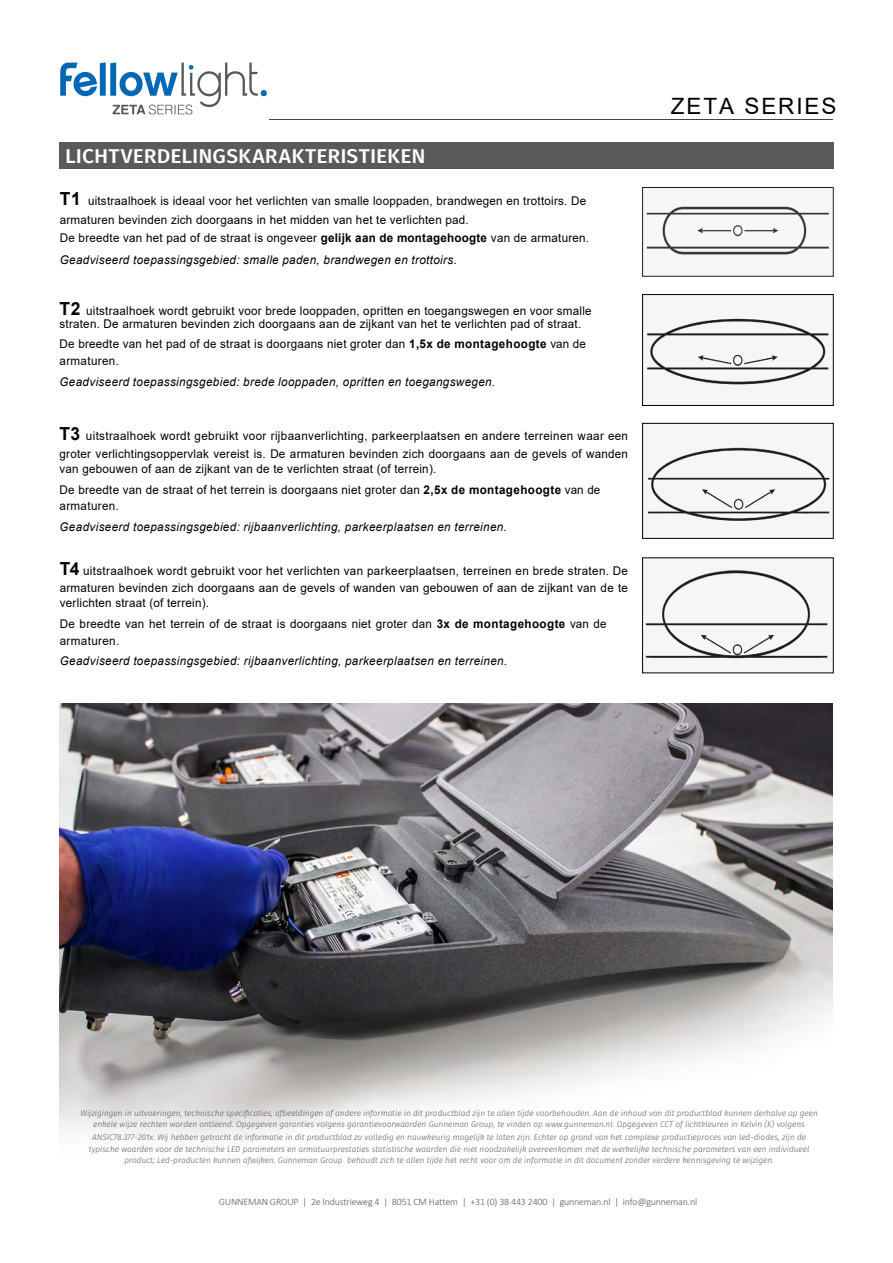
<style>
.page{position:relative;width:893px;height:1263px;background:#fff}
.page>*{position:absolute;margin:0;border:0;box-sizing:border-box;transform-origin:0 0}
.t1{font:22.5px "Arial";letter-spacing:.085em;color:#000}
.t2{font:500 19.95px "Fira Sans";letter-spacing:.005em;color:#fff;scale:1.05 1}
.t3{font:12px/17.5px "Arial";letter-spacing:.02em;color:#000}
.t4{font:italic 12px/22.4px "Arial";letter-spacing:.035em;color:#000}
.t5{font:300 9.9px "Calibri";letter-spacing:-.02em;color:#5a5a5d}
.t6{font:italic 300 8.25px/12px "Fira Sans";color:#5a5a59;text-align:center}
.s1{font-weight:700;font-size:18px}
.s2{font-style:normal}
.s3{font-weight:700;font-style:normal}
.s4{font-weight:700}
</style>
<div class="page">
<img style="left:60px;top:703px;width:773px;height:435px">
<img style="left:646px;top:206px;width:184px;height:49px">
<div style="left:642px;top:187px;width:191px;height:89px;border:1px solid #000"></div>
<img style="left:646px;top:318px;width:183px;height:67px">
<div style="left:642px;top:294px;width:191px;height:112px;border:1px solid #000"></div>
<div style="left:60px;top:142px;width:774px;height:27px;background:#5a5a59"></div>
<img style="left:647px;top:447px;width:183px;height:74px">
<div style="left:642px;top:423px;width:191px;height:115px;border:1px solid #000"></div>
<img style="left:645px;top:570px;width:183px;height:89px">
<hr style="left:269px;top:119px;width:564px;height:1px;background:#434342">
<img style="left:60px;top:62px;width:207px;height:52px">
<h2 class="t2" style="left:65px;top:142px;width:345px">LICHTVERDELINGSKARAKTERISTIEKEN</h2>
<p class="t3" style="left:60px;top:190px;width:528px;line-height:19.8px"><span class="s1">T1</span> uitstraalhoek is ideaal voor het verlichten van smalle looppaden, brandwegen en trottoirs. De armaturen bevinden zich doorgaans in het midden van het te verlichten pad.</p>
<p class="t4" style="left:60px;top:226px;width:531px"><span class="s2">De breedte van het pad of de straat is ongeveer</span> <span class="s3">gelijk aan de montagehoogte</span> <span class="s2">van de armaturen.<br></span>Geadviseerd toepassingsgebied: smalle paden, brandwegen en trottoirs.</p>
<p class="t3" style="left:60px;top:304px;width:534px;line-height:12.9px"><span class="s1">T2</span> uitstraalhoek wordt gebruikt voor brede looppaden, opritten en toegangswegen en voor smalle straten. De armaturen bevinden zich doorgaans aan de zijkant van het te verlichten pad of straat.</p>
<p class="t3" style="left:60px;top:336px;width:528px;line-height:16.5px">De breedte van het pad of de straat is doorgaans niet groter dan <span class="s4">1,5x de montagehoogte</span> van de armaturen.</p>
<p class="t4" style="left:60px;top:370px;width:437px">Geadviseerd toepassingsgebied: brede looppaden, opritten en toegangswegen.</p>
<p class="t3" style="left:60px;top:427px;width:570px"><span class="s1">T3</span> uitstraalhoek wordt gebruikt voor rijbaanverlichting, parkeerplaatsen en andere terreinen waar een groter verlichtingsoppervlak vereist is. De armaturen bevinden zich doorgaans aan de gevels of wanden</p>
<p class="t3" style="left:60px;top:458px;width:542px;line-height:20.7px">van gebouwen of aan de zijkant van de te verlichten straat (of terrein).<br>De breedte van de straat of het terrein is doorgaans niet groter dan <span class="s4">2,5x de montagehoogte</span> van de</p>
<p class="t3" style="left:60px;top:497px;width:61px">armaturen.</p>
<p class="t4" style="left:60px;top:516px;width:449px">Geadviseerd toepassingsgebied: rijbaanverlichting, parkeerplaatsen en terreinen.</p>
<p class="t3" style="left:60px;top:561px;width:570px"><span class="s1">T4</span> uitstraalhoek wordt gebruikt voor het verlichten van parkeerplaatsen, terreinen en brede straten. De armaturen bevinden zich doorgaans aan de gevels of wanden van gebouwen of aan de zijkant van de te</p>
<p class="t3" style="left:60px;top:593px;width:548px;line-height:20.7px">verlichten straat (of terrein).<br>De breedte van het terrein of de straat is doorgaans niet groter dan <span class="s4">3x de montagehoogte</span> van de</p>
<p class="t3" style="left:60px;top:631px;width:61px">armaturen.</p>
<p class="t4" style="left:60px;top:650px;width:449px">Geadviseerd toepassingsgebied: rijbaanverlichting, parkeerplaatsen en terreinen.</p>
<h1 class="t1" style="left:671px;top:90px;width:167px">ZETA SERIES</h1>
<p class="t6" style="left:80px;top:1106px;width:739px">Wijzigingen in uitvoeringen, technische specificaties, afbeeldingen of andere informatie in dit productblad zijn te allen tijde voorbehouden. Aan de inhoud van dit productblad kunnen derhalve op geen enkele wijze rechten worden ontleend. Opgegeven garanties volgens garantievoorwaarden Gunneman Group, te vinden op www.gunneman.nl. Opgegeven CCT of lichtkleuren in Kelvin (K) volgens ANSIC78.377-201x. Wij hebben getracht de informatie in dit productblad zo volledig en nauwkeurig mogelijk te laten zijn. Echter op grond van het complexe productieproces van led-diodes, zijn de typische waarden voor de technische LED parameters en armatuurprestaties statistische waarden die niet noodzakelijk overeenkomen met de werkelijke technische parameters van een individueel product; Led-producten kunnen afwijken. Gunneman Group behoudt zich te allen tijde het recht voor om de informatie in dit document zonder verdere kennisgeving te wijzigen.</p>
<p class="t5" style="left:219px;top:1196px;width:480px">GUNNEMAN GROUP | 2e Industrieweg 4 | 8051 CM Hattem | +31 (0) 38 443 2400 | gunneman.nl | info@gunneman.nl</p>
</div>
